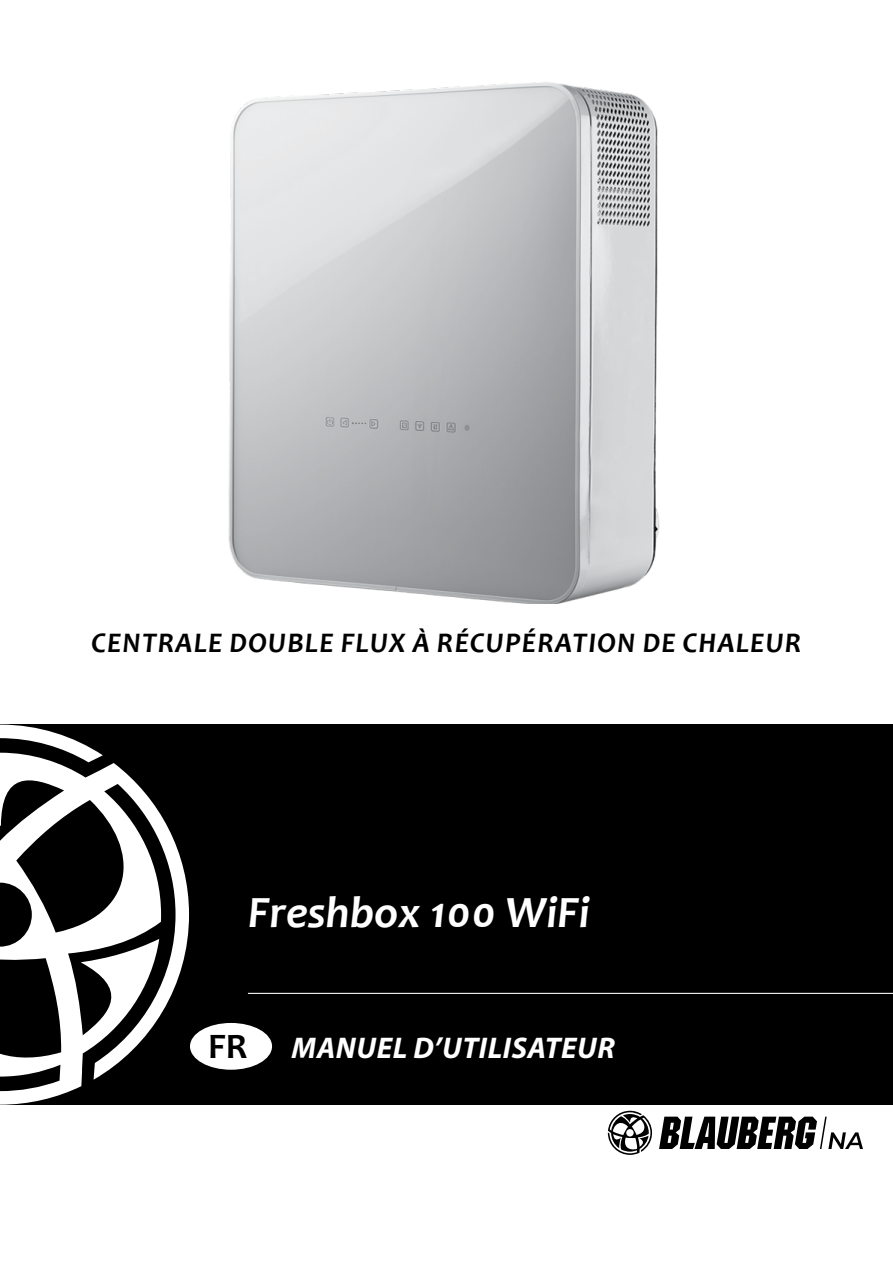
<style>
.page{position:relative;width:893px;height:1263px;background:#fff}
.page>*{position:absolute;margin:0;border:0;box-sizing:border-box;transform-origin:0 0}
.t1{font:italic 700 45px "Candara";color:#fff}
.t2{font:italic 700 30px "Myriad Pro";letter-spacing:.02em;color:#fff}
.t3{font:italic 700 28.5px "Candara";letter-spacing:.04em;color:#000}
.s1{font-family:"Candara";font-style:normal;font-size:36px;color:#000}
</style>
<div class="page">
<img style="left:228px;top:81px;width:432px;height:523px">
<div style="left:0;top:724px;width:893px;height:381px;background:#000"></div>
<hr style="left:248px;top:993px;width:645px;height:1px;background:#fff">
<svg style="left:0;top:724px;width:189px;height:381px"></svg>
<div style="left:191px;top:1024px;width:80px;height:45px;background:#fff;border-radius:50%"></div>
<div style="left:190px;top:1023px;width:82px;height:47px;border:2px solid #fff;border-radius:50%"></div>
<svg style="left:608px;top:1111px;width:44px;height:44px"></svg>
<svg style="left:659px;top:1116px;width:204px;height:33px"></svg>
<p class="t3" style="left:91px;top:625px;width:712px">CENTRALE DOUBLE FLUX À RÉCUPÉRATION DE CHALEUR</p>
<h1 class="t1" style="left:248px;top:884px;width:343px">FRESHBOX 100 WIFI</h1>
<p class="t2" style="left:208px;top:1028px;width:408px"><span class="s1">FR</span> MANUEL D’UTILISATEUR</p>
</div>
